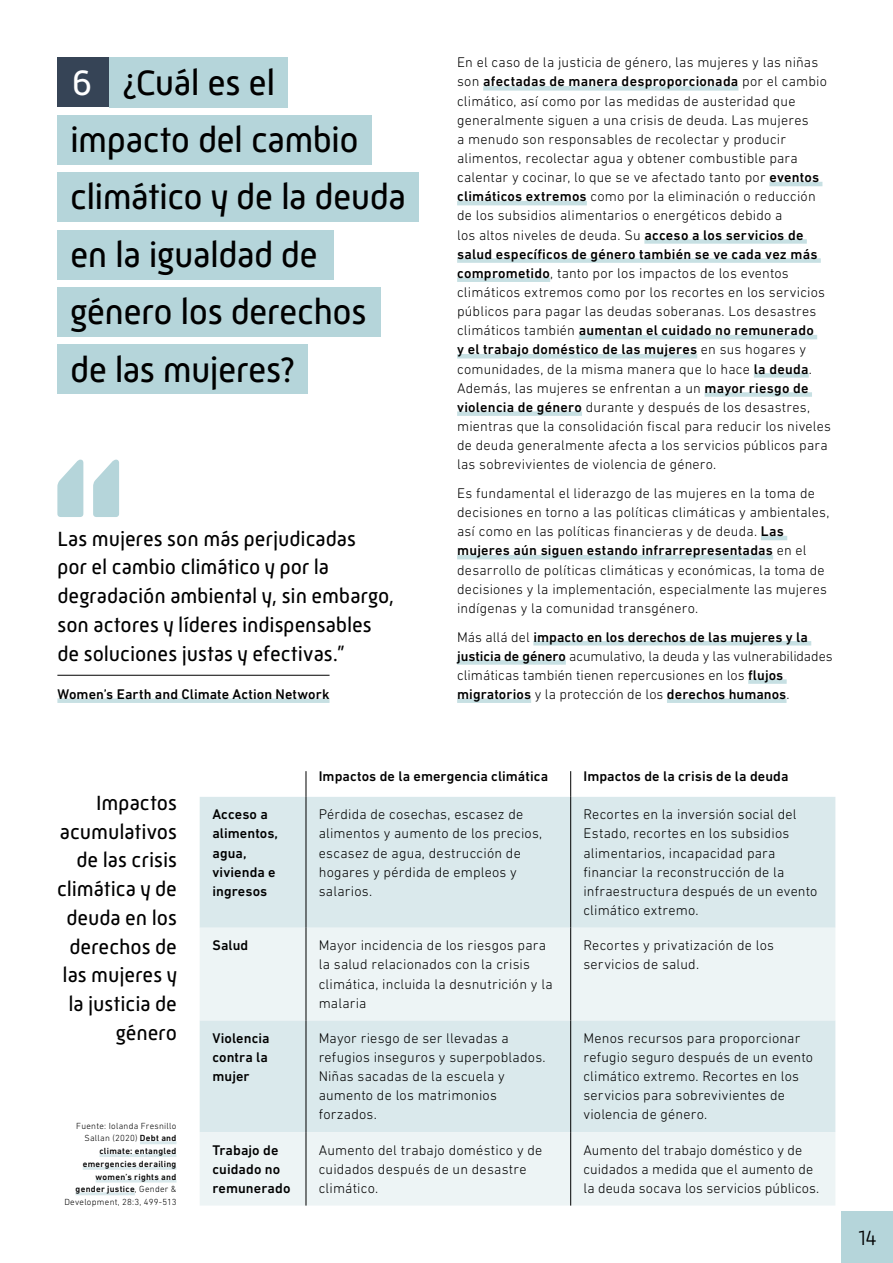
<style>
.page{position:relative;width:893px;height:1263px;background:#fff}
.page>*{position:absolute;margin:0;border:0;box-sizing:border-box;transform-origin:0 0}
.t1{font:36px/57.4px "Mic 32 New";letter-spacing:-.015em;color:#000}
.t2{font:21px/28.7px "Mic 32 New";color:#000}
.t3{font:300 21px "Mic 32 New";color:#000}
.t4{font:300 14.25px/19.2px "DIN Next LT Pro";letter-spacing:.015em;color:#000}
.t5{font:500 14.25px/19.2px "DIN Next LT Pro";letter-spacing:.005em;color:#000}
.t6{font:500 9px/12.8px "DIN Next LT Pro";letter-spacing:.03em;color:#000;text-align:right}
.s1{color:#fff}
.s2{font-weight:500}
.s3{font-weight:300}
</style>
<div class="page">
<hr style="left:57px;top:675px;width:273px;height:1px;background:#000">
<div style="left:57px;top:698px;width:273px;height:5px;background:#c7e0e3"></div>
<svg style="left:57px;top:460px;width:62px;height:57px"></svg>
<div style="left:57px;top:57px;width:51px;height:50px;background:#364456"></div>
<div style="left:109px;top:57px;width:179px;height:51px;background:#b5d5da"></div>
<div style="left:57px;top:115px;width:315px;height:50px;background:#b5d5da"></div>
<div style="left:483px;top:86px;width:255px;height:5px;background:#c7e0e3"></div>
<hr style="left:769px;top:182px;width:53px;height:4px;background:#c7e0e3">
<hr style="left:457px;top:201px;width:130px;height:4px;background:#c7e0e3">
<div style="left:644px;top:239px;width:163px;height:5px;background:#c7e0e3"></div>
<div style="left:457px;top:258px;width:364px;height:5px;background:#c7e0e3"></div>
<div style="left:457px;top:277px;width:93px;height:5px;background:#c7e0e3"></div>
<hr style="left:579px;top:335px;width:238px;height:4px;background:#c7e0e3">
<hr style="left:457px;top:354px;width:240px;height:4px;background:#c7e0e3">
<div style="left:754px;top:373px;width:55px;height:5px;background:#c7e0e3"></div>
<div style="left:705px;top:392px;width:107px;height:5px;background:#c7e0e3"></div>
<div style="left:457px;top:411px;width:125px;height:5px;background:#c7e0e3"></div>
<hr style="left:761px;top:536px;width:26px;height:4px;background:#c7e0e3">
<hr style="left:457px;top:555px;width:316px;height:4px;background:#c7e0e3">
<hr style="left:533px;top:641px;width:278px;height:4px;background:#c7e0e3">
<div style="left:457px;top:660px;width:109px;height:5px;background:#c7e0e3"></div>
<div style="left:748px;top:679px;width:39px;height:5px;background:#c7e0e3"></div>
<div style="left:457px;top:698px;width:74px;height:5px;background:#c7e0e3"></div>
<div style="left:667px;top:698px;width:119px;height:5px;background:#c7e0e3"></div>
<div style="left:200px;top:797px;width:635px;height:131px;background:#dae9ec"></div>
<svg style="left:200px;top:928px;width:635px;height:277px;fill:#edf4f5"></svg>
<svg style="left:306px;top:771px;width:1px;height:26px"></svg>
<svg style="left:570px;top:771px;width:1px;height:26px"></svg>
<hr style="left:306px;top:797px;width:1px;height:131px;background:#000">
<hr style="left:570px;top:797px;width:1px;height:131px;background:#000">
<hr style="left:306px;top:928px;width:1px;height:92px;background:#000">
<hr style="left:570px;top:928px;width:1px;height:92px;background:#000">
<hr style="left:306px;top:1020px;width:1px;height:112px;background:#000">
<hr style="left:570px;top:1020px;width:1px;height:112px;background:#000">
<hr style="left:306px;top:1132px;width:1px;height:73px;background:#000">
<hr style="left:570px;top:1132px;width:1px;height:73px;background:#000">
<hr style="left:140px;top:1141px;width:36px;height:3px;background:#dae9ec">
<hr style="left:99px;top:1154px;width:77px;height:3px;background:#dae9ec">
<hr style="left:83px;top:1167px;width:93px;height:3px;background:#dae9ec">
<hr style="left:96px;top:1179px;width:80px;height:3px;background:#dae9ec">
<hr style="left:76px;top:1192px;width:59px;height:3px;background:#dae9ec">
<div style="left:842px;top:1212px;width:51px;height:51px;background:#b5d5da"></div>
<div style="left:57px;top:172px;width:362px;height:50px;background:#b5d5da"></div>
<div style="left:57px;top:230px;width:277px;height:49px;background:#b5d5da"></div>
<div style="left:57px;top:287px;width:324px;height:50px;background:#b5d5da"></div>
<div style="left:57px;top:344px;width:251px;height:50px;background:#b5d5da"></div>
<h1 class="t1" style="left:70px;top:53px;width:290px"><span class="s1">6</span> ¿Cuál es el impacto del cambio</h1>
<p class="t4" style="left:457px;top:53px;width:375px">En el caso de la justicia de género, las mujeres y las niñas son <span class="s2">afectadas de manera desproporcionada</span> por el cambio climático, así como por las medidas de austeridad que generalmente siguen a una crisis de deuda. Las mujeres<br>a menudo son responsables de recolectar y producir alimentos, recolectar agua y obtener combustible para calentar y cocinar, lo que se ve afectado tanto por <span class="s2">eventos climáticos extremos</span> como por la eliminación o reducción de los subsidios alimentarios o energéticos debido a<br>los altos niveles de deuda. Su <span class="s2">acceso a los servicios de salud específicos de género también se ve cada vez más comprometido</span>, tanto por los impactos de los eventos climáticos extremos como por los recortes en los servicios públicos para pagar las deudas soberanas. Los desastres climáticos también <span class="s2">aumentan el cuidado no remunerado<br>y el trabajo doméstico de las mujeres</span> en sus hogares y comunidades, de la misma manera que lo hace <span class="s2">la deuda</span>.<br>Además, las mujeres se enfrentan a un <span class="s2">mayor riesgo de violencia de género</span> durante y después de los desastres, mientras que la consolidación fiscal para reducir los niveles de deuda generalmente afecta a los servicios públicos para las sobrevivientes de violencia de género.</p>
<p class="t4" style="left:457px;top:483px;width:374px">Es fundamental el liderazgo de las mujeres en la toma de decisiones en torno a las políticas climáticas y ambientales, así como en las políticas financieras y de deuda. <span class="s2">Las mujeres aún siguen estando infrarrepresentadas</span> en el desarrollo de políticas climáticas y económicas, la toma de decisiones y la implementación, especialmente las mujeres indígenas y la comunidad transgénero.</p>
<p class="t4" style="left:457px;top:627px;width:377px">Más allá del <span class="s2">impacto en los derechos de las mujeres y la justicia de género</span> acumulativo, la deuda y las vulnerabilidades climáticas también tienen repercusiones en los <span class="s2">flujos migratorios</span> y la protección de los <span class="s2">derechos humanos</span>.</p>
<h1 class="t1" style="left:70px;top:168px;width:337px">climático y de la deuda en la igualdad de género los derechos de las mujeres?</h1>
<h2 class="t2" style="left:57px;top:524px;width:338px">Las mujeres son más perjudicadas<br>por el cambio climático y por la degradación ambiental y, sin embargo, son actores y líderes indispensables de soluciones justas y efectivas.”</h2>
<p class="t5" style="left:57px;top:684px;width:274px">Women’s Earth and Climate Action Network</p>
<h2 class="t2" style="left:57px;top:788px;width:121px;text-align:right">Impactos acumulativos de las crisis climática y de deuda en los derechos de las mujeres y la justicia de género</h2>
<p class="t6" style="left:64px;top:1119px;width:114px"><span class="s3">Fuente: Iolanda Fresnillo<br>Sallan (2020)</span> Debt and climate: entangled emergencies derailing women’s rights and gender justice<span class="s3">, Gender &amp;<br>Development, 28:3, 499-513</span></p>
<p class="t5" style="left:319px;top:766px;width:231px">Impactos de la emergencia climática</p>
<p class="t5" style="left:583px;top:766px;width:207px">Impactos de la crisis de la deuda</p>
<p class="t5" style="left:212px;top:805px;width:67px">Acceso a alimentos, agua, vivienda e ingresos</p>
<p class="t4" style="left:319px;top:805px;width:225px">Pérdida de cosechas, escasez de alimentos y aumento de los precios, escasez de agua, destrucción de hogares y pérdida de empleos y salarios.</p>
<p class="t4" style="left:583px;top:805px;width:236px">Recortes en la inversión social del<br>Estado, recortes en los subsidios alimentarios, incapacidad para financiar la reconstrucción de la infraestructura después de un evento climático extremo.</p>
<p class="t5" style="left:212px;top:936px;width:37px">Salud</p>
<p class="t4" style="left:319px;top:936px;width:235px">Mayor incidencia de los riesgos para la salud relacionados con la crisis climática, incluida la desnutrición y la malaria</p>
<p class="t4" style="left:583px;top:936px;width:192px">Recortes y privatización de los servicios de salud.</p>
<p class="t5" style="left:212px;top:1028px;width:59px;text-align:justify">Violencia contra la mujer</p>
<p class="t4" style="left:319px;top:1028px;width:228px">Mayor riesgo de ser llevadas a refugios inseguros y superpoblados.<br>Niñas sacadas de la escuela y aumento de los matrimonios forzados.</p>
<p class="t4" style="left:583px;top:1028px;width:231px">Menos recursos para proporcionar refugio seguro después de un evento climático extremo. Recortes en los servicios para sobrevivientes de violencia de género.</p>
<p class="t5" style="left:212px;top:1140px;width:80px">Trabajo de cuidado no remunerado</p>
<p class="t4" style="left:319px;top:1140px;width:225px">Aumento del trabajo doméstico y de cuidados después de un desastre climático.</p>
<p class="t4" style="left:583px;top:1140px;width:237px">Aumento del trabajo doméstico y de cuidados a medida que el aumento de la deuda socava los servicios públicos.</p>
<h2 class="t3" style="left:858px;top:1225px;width:20px">14</h2>
</div>
